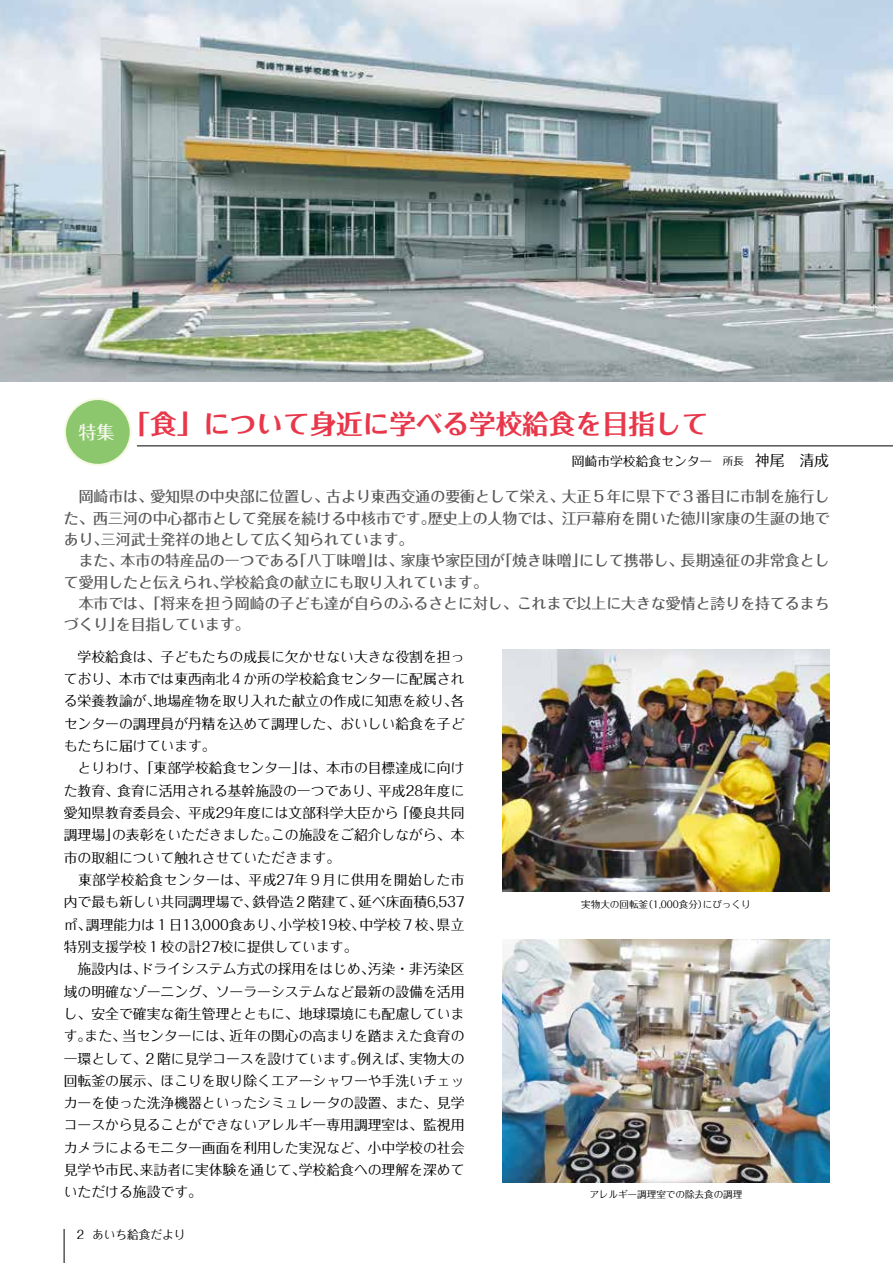
<style>
.page{position:relative;width:893px;height:1263px;background:#fff}
.page>*{position:absolute;margin:0;border:0;box-sizing:border-box;transform-origin:0 0}
.t1{font:700 26.55px "Folk Pro";color:#e8374a}
.t2{font:500 14.85px/21.3px "Folk Pro";color:#595757}
.t3{font:13.8px/22.4px "Folk Pro";color:#000}
.t4{font:12.75px "Folk Pro";color:#000}
.t5{font:11.7px "Folk Pro";color:#000}
.t6{font:9.6px "Folk Pro";color:#000}
.s1{font-size:10.65px}
.s2{font-size:14.85px}
</style>
<div class="page">
<hr style="left:64px;top:1229px;width:1px;height:34px;background:#000">
<div style="left:65px;top:399px;width:66px;height:66px;background:#8cc66d;border-radius:50%"></div>
<div style="left:64px;top:398px;width:68px;height:68px;border:2px solid #f6f9e4;border-radius:50%"></div>
<hr style="left:137px;top:445px;width:756px;height:1px;background:#000">
<img style="left:0;top:0;width:893px;height:381px">
<img style="left:502px;top:940px;width:328px;height:242px">
<img style="left:502px;top:649px;width:328px;height:243px">
<h1 class="t1" style="left:79px;top:401px;width:631px"><sub>特集</sub>「食」について身近に学べる学校給食を目指して</h1>
<p class="t4" style="left:572px;top:450px;width:259px">岡崎市学校給食センター<span class="s1">　所長　</span><span class="s2">神尾　清成</span></p>
<p class="t2" style="left:64px;top:484px;width:767px">　岡崎市は、愛知県の中央部に位置し、古より東西交通の要衝として栄え、大正５年に県下で３番目に市制を施行した、西三河の中心都市として発展を続ける中核市です。歴史上の人物では、江戸幕府を開いた徳川家康の生誕の地であり、三河武士発祥の地として広く知られています。<br>　また、本市の特産品の一つである「八丁味噌」は、家康や家臣団が「焼き味噌」にして携帯し、長期遠征の非常食として愛用したと伝えられ、学校給食の献立にも取り入れています。<br>　本市では、「将来を担う岡崎の子ども達が自らのふるさとに対し、これまで以上に大きな愛情と誇りを持てるまちづくり」を目指しています。</p>
<p class="t3" style="left:64px;top:643px;width:402px">　学校給食は、子どもたちの成長に欠かせない大きな役割を担っており、本市では東西南北４か所の学校給食センターに配属される栄養教諭が、地場産物を取り入れた献立の作成に知恵を絞り、各センターの調理員が丹精を込めて調理した、おいしい給食を子どもたちに届けています。<br>　とりわけ、「東部学校給食センター」は、本市の目標達成に向けた教育、食育に活用される基幹施設の一つであり、平成28年度に愛知県教育委員会、平成29年度には文部科学大臣から「優良共同調理場」の表彰をいただきました。この施設をご紹介しながら、本市の取組について触れさせていただきます。<br>　東部学校給食センターは、平成27年９月に供用を開始した市内で最も新しい共同調理場で、鉄骨造２階建て、延べ床面積6,537㎡、調理能力は１日13,000食あり、小学校19校、中学校７校、県立特別支援学校１校の計27校に提供しています。<br>　施設内は、ドライシステム方式の採用をはじめ、汚染・非汚染区域の明確なゾーニング、ソーラーシステムなど最新の設備を活用し、安全で確実な衛生管理とともに、地球環境にも配慮しています。また、当センターには、近年の関心の高まりを踏まえた食育の一環として、２階に見学コースを設けています。例えば、実物大の回転釜の展示、ほこりを取り除くエアーシャワーや手洗いチェッカーを使った洗浄機器といったシミュレータの設置、また、見学コースから見ることができないアレルギー専用調理室は、監視用カメラによるモニター画面を利用した実況など、小中学校の社会見学や市民、来訪者に実体験を通じて、学校給食への理解を深めていただける施設です。</p>
<p class="t6" style="left:581px;top:896px;width:171px">実物大の回転釜（1,000食分）にびっくり</p>
<p class="t6" style="left:589px;top:1186px;width:155px">アレルギー調理室での除去食の調理</p>
<p class="t5" style="left:77px;top:1225px;width:110px">2 あいち給食だより</p>
</div>
